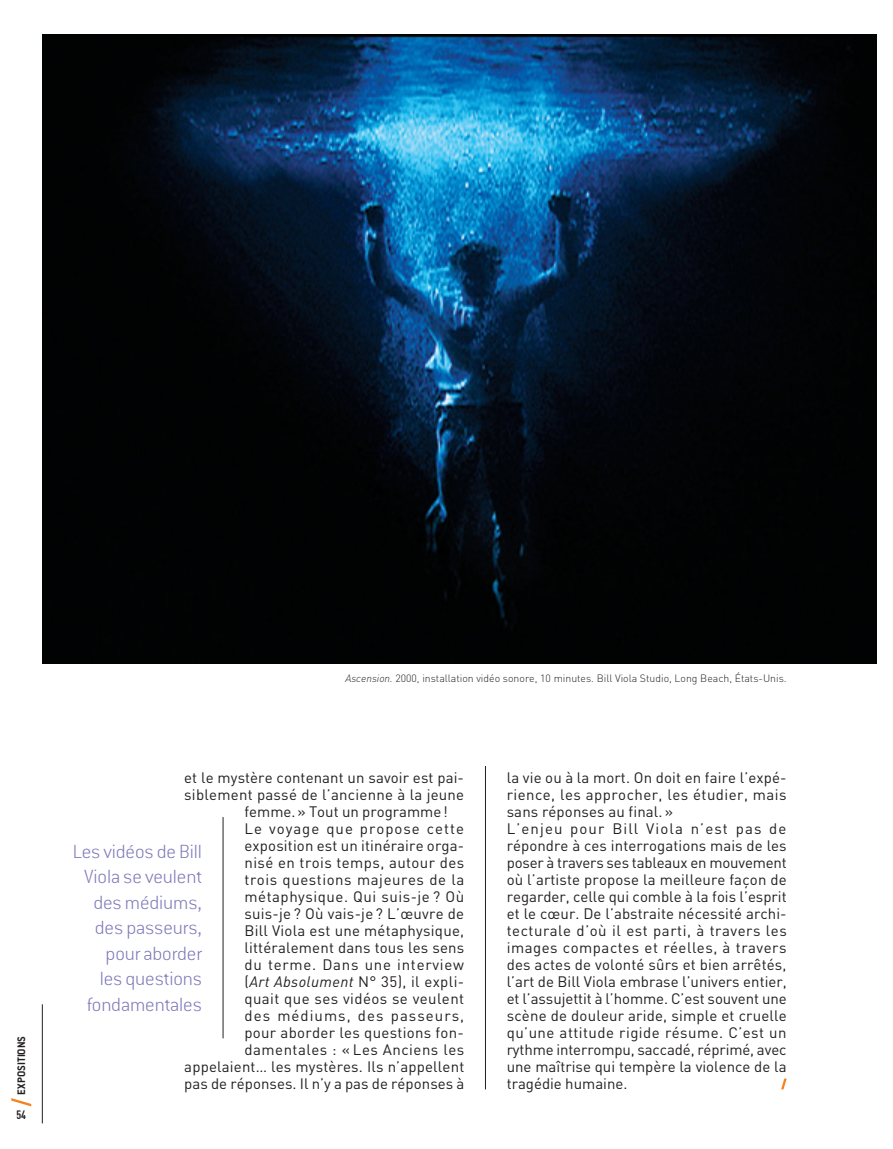
<style>
.page{position:relative;width:893px;height:1149px;background:#fff}
.page>*{position:absolute;margin:0;border:0;box-sizing:border-box;transform-origin:0 0}
.t1{font:200 21px/25.5px "Conduit ITC";letter-spacing:-.005em;color:#7d78b8;text-align:right}
.t2{font:15px/17px "DIN";letter-spacing:.01em;color:#231f20}
.t3{font:15px "DIN";letter-spacing:.03em;color:#231f20}
.t4{font:15px "DIN";letter-spacing:.035em;color:#231f20}
.t5{font:15px "DIN";letter-spacing:.04em;color:#231f20}
.t6{font:15px "DIN";letter-spacing:.05em;color:#231f20}
.t7{font:15px "DIN";letter-spacing:.065em;color:#231f20}
.t8{font:15px "DIN";letter-spacing:.07em;color:#231f20}
.t9{font:700 12px "Conduit ITC";color:#231f20}
.t10{font:700 12px "DIN Cond";color:#231f20}
.t11{font:300 10.5px "DIN";color:#231f20}
.s1{font-style:italic}
</style>
<div class="page">
<hr style="left:42px;top:1003px;width:1px;height:120px;background:#231f20">
<svg style="left:11px;top:1098px;width:20px;height:8px"></svg>
<hr style="left:485px;top:765px;width:1px;height:324px;background:#231f20">
<svg style="left:781px;top:1078px;width:6px;height:11px"></svg>
<img style="left:43px;top:34px;width:834px;height:629px">
<hr style="left:223px;top:816px;width:1px;height:221px;background:#231f20">
<p class="t9" style="left:14px;top:1094px;width:59px;rotate:-90deg">Expositions</p>
<p class="t10" style="left:16px;top:1107px;width:11px">54</p>
<p class="t11" style="left:345px;top:671px;width:443px"><span class="s1">Ascension.</span> 2000, installation vidéo sonore, 10 minutes. Bill Viola Studio, Long Beach, États-Unis.</p>
<p class="t2" style="left:184px;top:768px;width:281px">et le mystère contenant un savoir est pai-</p>
<p class="t2" style="left:184px;top:785px;width:281px">siblement passé de l’ancienne à la jeune</p>
<p class="t2" style="left:244px;top:802px;width:205px">femme.» Tout un programme!</p>
<p class="t7" style="left:244px;top:819px;width:221px">Le voyage que propose cette</p>
<p class="t2" style="left:244px;top:836px;width:221px">exposition est un itinéraire orga-</p>
<p class="t3" style="left:244px;top:853px;width:221px">nisé en trois temps, autour des</p>
<p class="t5" style="left:244px;top:870px;width:221px">trois questions majeures de la</p>
<p class="t4" style="left:244px;top:887px;width:221px">métaphysique. Qui suis-je ? Où</p>
<p class="t2" style="left:244px;top:904px;width:221px">suis-je ? Où vais-je ? L’œuvre de</p>
<p class="t2" style="left:244px;top:921px;width:221px">Bill Viola est une métaphysique,</p>
<p class="t2" style="left:244px;top:938px;width:221px">littéralement dans tous les sens</p>
<p class="t6" style="left:244px;top:955px;width:221px">du terme. Dans une interview</p>
<p class="t2" style="left:244px;top:972px;width:221px">(<span class="s1">Art Absolument</span> N° 35), il expli-</p>
<p class="t3" style="left:244px;top:989px;width:221px">quait que ses vidéos se veulent</p>
<p class="t8" style="left:244px;top:1006px;width:221px">des médiums, des passeurs,</p>
<p class="t2" style="left:244px;top:1023px;width:221px">pour aborder les questions fon-</p>
<p class="t4" style="left:244px;top:1040px;width:221px">damentales : « Les Anciens les</p>
<p class="t2" style="left:184px;top:1057px;width:282px">appelaient… les mystères. Ils n’appellent</p>
<p class="t2" style="left:184px;top:1074px;width:282px">pas de réponses. Il n’y a pas de réponses à</p>
<h1 class="t1" style="left:73px;top:837px;width:131px">Les vidéos de Bill<br>Viola se veulent des médiums, des passeurs, pour aborder<br>les questions fondamentales</h1>
<p class="t2" style="left:507px;top:768px;width:282px">la vie ou à la mort. On doit en faire l’expé&shy;rience, les approcher, les étudier, mais sans réponses au final. »<br>L’enjeu pour Bill Viola n’est pas de répondre à ces interrogations mais de les poser à travers ses tableaux en mouvement où l’artiste propose la meilleure façon de regarder, celle qui comble à la fois l’esprit et le cœur. De l’abstraite nécessité archi&shy;tecturale d’où il est parti, à travers les images compactes et réelles, à travers des actes de volonté sûrs et bien arrêtés, l’art de Bill Viola embrase l’univers entier, et l’assujettit à l’homme. C’est souvent une scène de douleur aride, simple et cruelle qu’une attitude rigide résume. C’est un rythme interrompu, saccadé, réprimé, avec une maîtrise qui tempère la violence de la tragédie humaine.</p>
</div>
